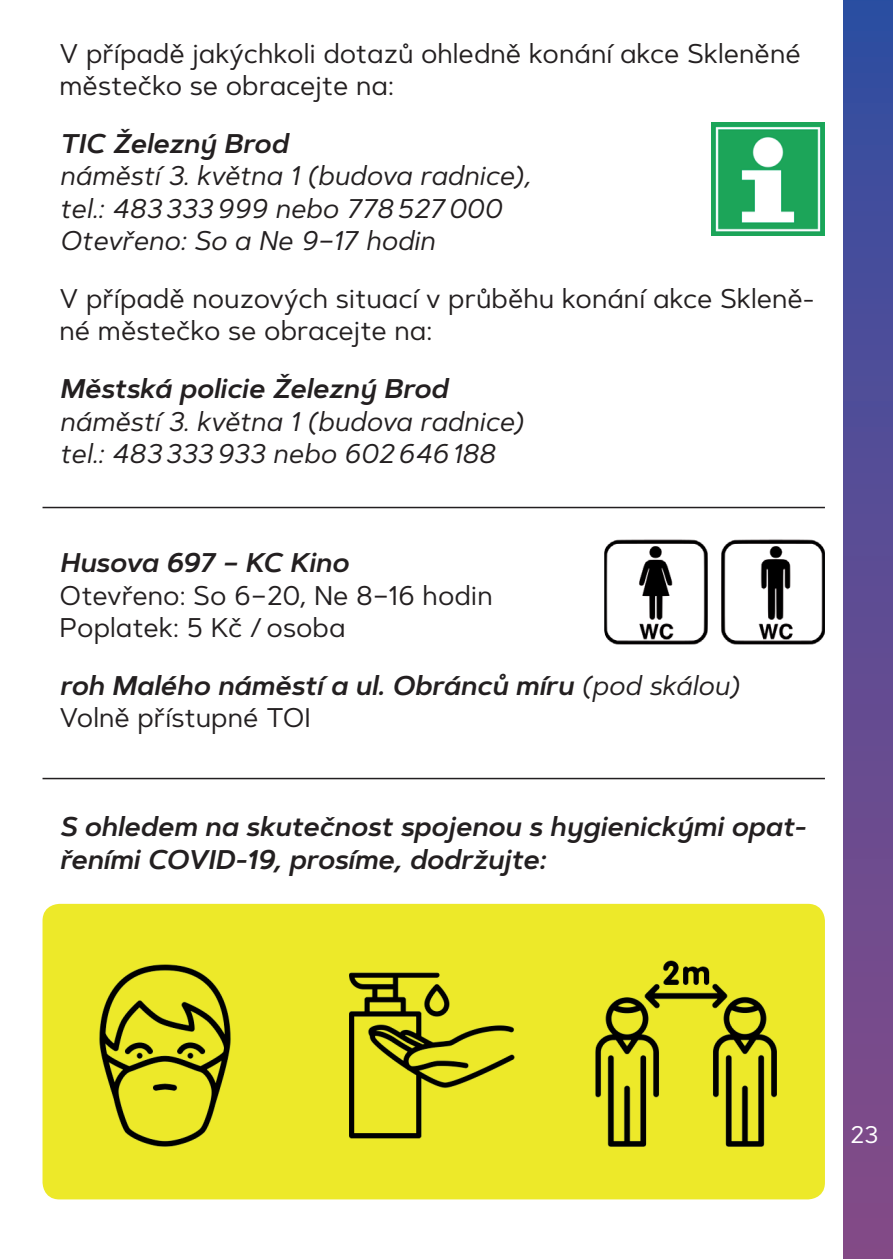
<style>
.page{position:relative;width:893px;height:1259px;background:#fff}
.page>*{position:absolute;margin:0;border:0;box-sizing:border-box;transform-origin:0 0}
.t1{font:italic 600 27px/32.4px "Artegra Sans Alt";color:#231f20}
.t2{font:27px/32.4px "Artegra Sans Alt";color:#231f20}
.t3{font:italic 27px/32.4px "Artegra Sans Alt";color:#231f20}
.t4{font:24px "Artegra Sans Alt";color:#fff}
.s1{font-weight:400}
.s2{font-weight:400;font-style:normal}
</style>
<div class="page">
<div style="left:843px;top:0;width:50px;height:1259px;background:linear-gradient(to bottom,#334ea1,#884a86)"></div>
<img style="left:712px;top:122px;width:113px;height:113px">
<img style="left:43px;top:904px;width:782px;height:295px">
<hr style="left:43px;top:778px;width:782px;height:1px;background:#231f20">
<hr style="left:43px;top:507px;width:782px;height:1px;background:#231f20">
<img style="left:604px;top:539px;width:221px;height:106px">
<p class="t2" style="left:60px;top:36px;width:743px">V případě jakýchkoli dotazů ohledně konání akce Skleněné městečko se obracejte na:</p>
<p class="t1" style="left:60px;top:127px;width:230px">TIC Železný Brod</p>
<p class="t3" style="left:60px;top:159px;width:473px">náměstí 3. května 1 (budova radnice), tel.: 483 333 999 nebo 778 527 000<br>Otevřeno: So a Ne 9–17 hodin</p>
<p class="t2" style="left:60px;top:282px;width:757px">V případě nouzových situací v průběhu konání akce Skleně&shy;né městečko se obracejte na:</p>
<p class="t1" style="left:60px;top:373px;width:390px">Městská policie Železný Brod</p>
<p class="t3" style="left:60px;top:404px;width:465px">náměstí 3. května 1 (budova radnice) tel.: 483 333 933 nebo 602 646 188</p>
<p class="t1" style="left:60px;top:547px;width:290px">Husova 697 – KC Kino</p>
<p class="t2" style="left:60px;top:578px;width:435px">Otevřeno: So 6–20, Ne 8–16 hodin<br>Poplatek: 5 Kč / osoba</p>
<p class="t1" style="left:60px;top:669px;width:681px">roh Malého náměstí a ul. Obránců míru <span class="s1">(pod skálou)<br></span><span class="s2">Volně přístupné TOI</span></p>
<p class="t1" style="left:60px;top:811px;width:748px">S ohledem na skutečnost spojenou s hygienickými opat&shy;řeními COVID-19, prosíme, dodržujte:</p>
<p class="t4" style="left:850px;top:1118px;width:30px">23</p>
</div>
